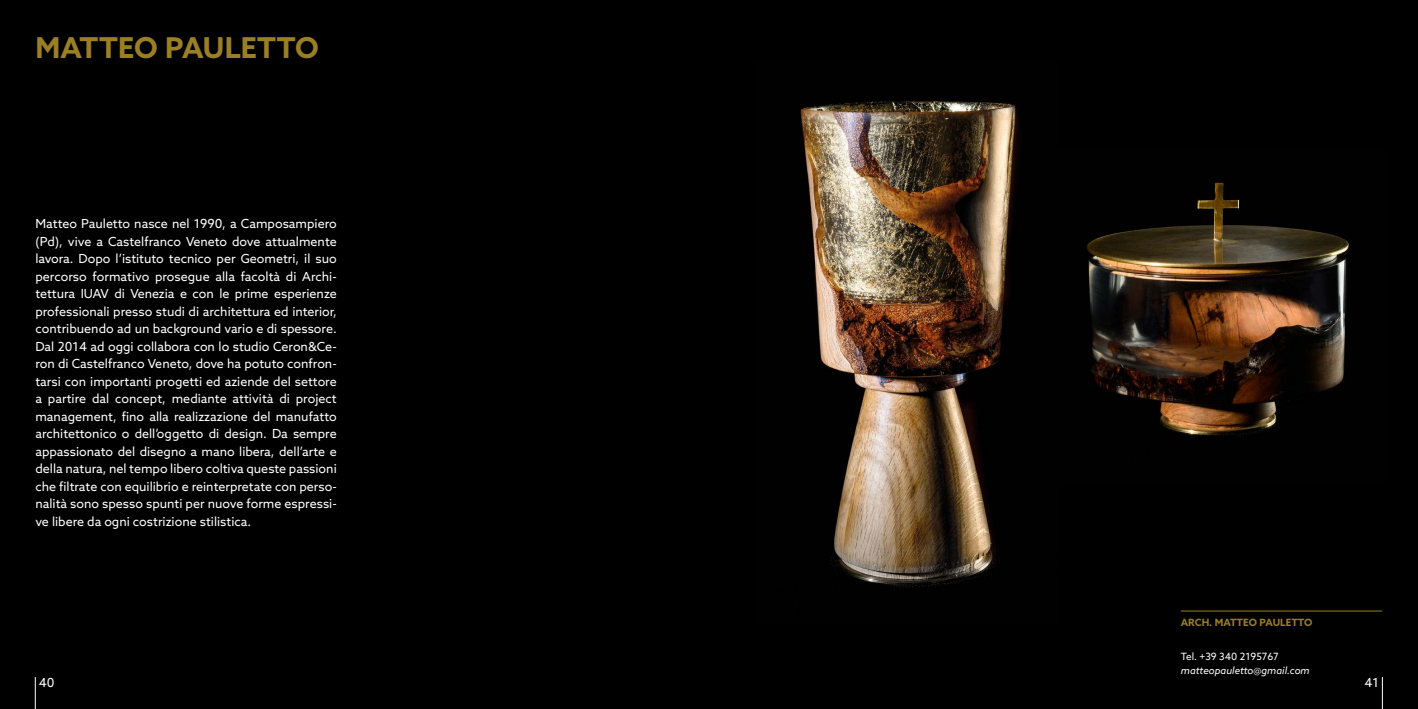
<style>
.page{position:relative;width:1418px;height:709px;background:#fff}
.page>*{position:absolute;margin:0;border:0;box-sizing:border-box;transform-origin:0 0}
.t1{font:700 28.75px "Azo Sans";color:#9a7f24}
.t2{font:12.5px/17.5px "Azo Sans";color:#fff;text-align:justify}
.t3{font:italic 10px "Azo Sans";color:#fff}
.t4{font:700 10px "Azo Sans";color:#9a7f24}
.t5{font:10px "Azo Sans";color:#fff}
</style>
<div class="page">
<div style="left:0;top:0;width:1417px;height:709px;background:#000"></div>
<img style="left:800px;top:100px;width:219px;height:488px">
<img style="left:1086px;top:182px;width:263px;height:254px">
<hr style="left:1180px;top:610px;width:201px;height:1px;background:#9a7f24">
<hr style="left:1381px;top:677px;width:1px;height:32px;background:#fff">
<hr style="left:35px;top:677px;width:1px;height:32px;background:#fff">
<h1 class="t1" style="left:35px;top:28px;width:285px">MATTEO PAULETTO</h1>
<p class="t2" style="left:35px;top:215px;width:303px">Matteo Pauletto nasce nel 1990, a Camposampiero (Pd), vive a Castelfranco Veneto dove attualmente lavora. Dopo l’istituto tecnico per Geometri, il suo percorso formativo prosegue alla facoltà di Archi&shy;tettura IUAV di Venezia e con le prime esperienze professionali presso studi di architettura ed interior, contribuendo ad un background vario e di spessore.<br>Dal 2014 ad oggi collabora con lo studio Ceron&amp;Ce&shy;ron di Castelfranco Veneto, dove ha potuto confron&shy;tarsi con importanti progetti ed aziende del settore a partire dal concept, mediante attività di project management, fino alla realizzazione del manufatto architettonico o dell’oggetto di design. Da sempre appassionato del disegno a mano libera, dell’arte e della natura, nel tempo libero coltiva queste passioni che filtrate con equilibrio e reinterpretate con perso&shy;nalità sono spesso spunti per nuove forme espressi&shy;ve libere da ogni costrizione stilistica.</p>
<p class="t4" style="left:1180px;top:615px;width:133px">ARCH. MATTEO PAULETTO</p>
<p class="t5" style="left:1180px;top:649px;width:99px">Tel. +39 340 2195767</p>
<p class="t3" style="left:1180px;top:663px;width:130px">matteopauletto@gmail.com</p>
<p class="t2" style="left:39px;top:673px;width:17px">40</p>
<p class="t2" style="left:1364px;top:673px;width:16px">41</p>
</div>
